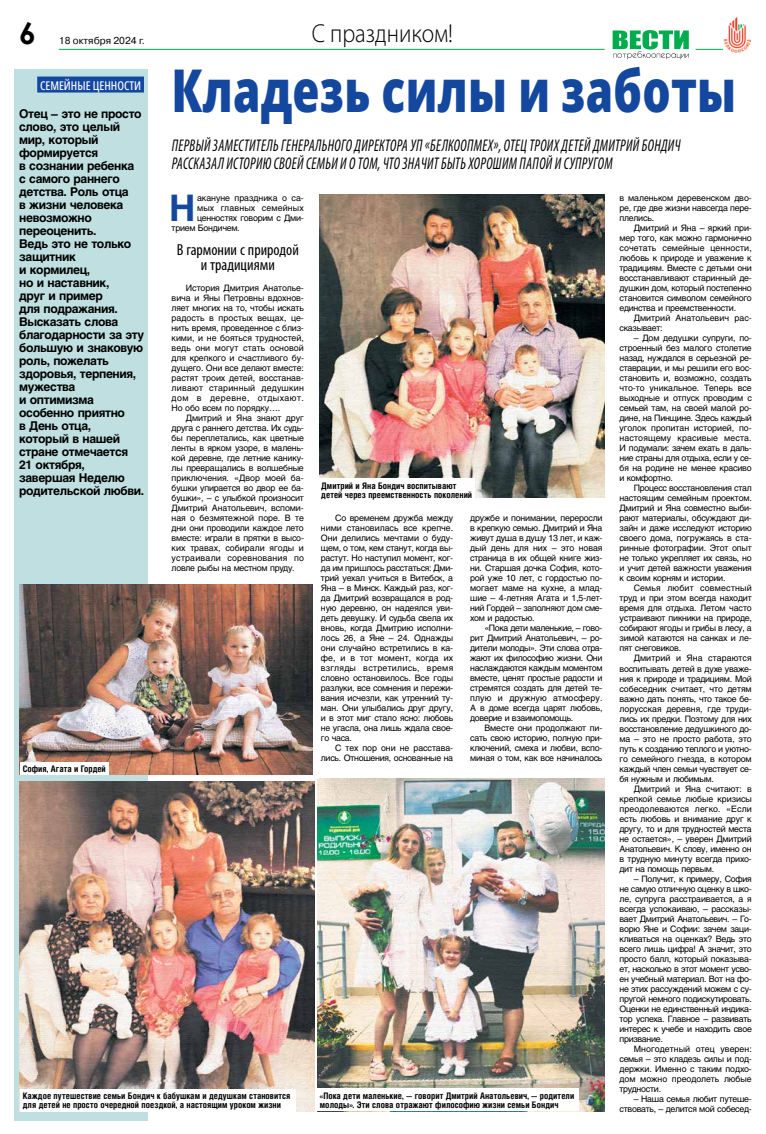
<style>
.page{position:relative;width:766px;height:1134px;background:#fff}
.page>*{position:absolute;margin:0;border:0;box-sizing:border-box;transform-origin:0 0}
.t1{font:800 semi-condensed 59px "Open Sans";letter-spacing:.005em;color:#14489f;scale:.83 1}
.t2{font:700 36.3px "Helios";color:#14489f}
.t3{font:700 30px "Century Gothic";color:#000}
.t4{font:300 26px "Myriad Pro";color:#000;scale:.9 1}
.t5{font:italic condensed 17px/18px "Myriad Pro";letter-spacing:.025em;color:#000;scale:.83 1}
.t6{font:condensed 16px/15px "Myriad Pro";color:#000;text-align:center}
.t7{font:700 12px/13px "Helios";letter-spacing:-.03em;color:#000}
.t8{font:500 12px "Open Sans Condensed";color:#fff}
.t9{font:10px "Pragmatica C";color:#000}
.t10{font:700 9px/9.5px "Helios Cond";letter-spacing:.005em;color:#000}
.t11{font:8.8px/10px "Helios";letter-spacing:-.03em;color:#000;text-align:justify}
.t12{font:8.8px/10px "Helios";letter-spacing:.005em;color:#000}
.t13{font:8.8px "Helios";letter-spacing:-.005em;color:#000}
.t14{font:8.8px "Helios";letter-spacing:.02em;color:#000}
</style>
<div class="page">
<svg style="left:695px;top:49px;width:28px;height:1px"></svg>
<img style="left:723px;top:17px;width:27px;height:35px">
<svg style="left:612px;top:30px;width:76px;height:29px"></svg>
<hr style="left:59px;top:49px;width:545px;height:1px;background:#00ac4e">
<div style="left:14px;top:69px;width:133px;height:1051px;background:#c0dfe0"></div>
<div style="left:37px;top:77px;width:107px;height:16px;background:#14489f"></div>
<img style="left:317px;top:779px;width:287px;height:332px">
<img style="left:20px;top:781px;width:295px;height:330px">
<img style="left:20px;top:584px;width:292px;height:191px">
<img style="left:319px;top:194px;width:285px;height:303px">
<div style="left:20px;top:762px;width:89px;height:13px;background:#fff"></div>
<div style="left:20px;top:1089px;width:276px;height:22px;background:#fff"></div>
<div style="left:317px;top:1089px;width:261px;height:22px;background:#fff"></div>
<div style="left:318px;top:478px;width:157px;height:24px;background:#fff"></div>
<h3 class="t3" style="left:19px;top:10px;width:18px">6</h3>
<p class="t9" style="left:59px;top:35px;width:87px">18 октября 2024 г.</p>
<h3 class="t4" style="left:311px;top:17px;width:158px">С праздником!</h3>
<h1 class="t1" style="left:171px;top:50px;width:681px">Кладезь силы и заботы</h1>
<h3 class="t5" style="left:172px;top:136px;width:614px">ПЕРВЫЙ ЗАМЕСТИТЕЛЬ ГЕНЕРАЛЬНОГО ДИРЕКТОРА УП «БЕЛКООПМЕХ», ОТЕЦ ТРОИХ ДЕТЕЙ ДМИТРИЙ БОНДИЧ<br>РАССКАЗАЛ ИСТОРИЮ СВОЕЙ СЕМЬИ И О ТОМ, ЧТО ЗНАЧИТ БЫТЬ ХОРОШИМ ПАПОЙ И СУПРУГОМ</h3>
<h2 class="t2" style="left:169px;top:187px;width:28px">Н</h2>
<p class="t13" style="left:197px;top:193px;width:108px">акануне праздника о са-</p>
<h3 class="t8" style="left:40px;top:77px;width:103px">СЕМЕЙНЫЕ ЦЕННОСТИ</h3>
<p class="t7" style="left:19px;top:108px;width:127px">Отец – это не просто слово, это целый мир, который формируется<br>в сознании ребенка<br>с самого раннего детства. Роль отца<br>в жизни человека невозможно переоценить.<br>Ведь это не только защитник<br>и кормилец,<br>но и наставник,<br>друг и пример<br>для подражания.<br>Высказать слова благодарности за эту большую и знаковую роль, пожелать здоровья, терпения, мужества<br>и оптимизма особенно приятно<br>в День отца,<br>который в нашей стране отмечается<br>21 октября,<br>завершая Неделю родительской любви.</p>
<p class="t11" style="left:619px;top:193px;width:134px">в маленьком деревенском дво&shy;ре, где две жизни навсегда пере&shy;плелись.</p>
<p class="t11" style="left:619px;top:223px;width:134px;text-indent:14px">Дмитрий и Яна – яркий при&shy;мер того, как можно гармонично сочетать семейные ценности, любовь к природе и уважение к традициям. Вместе с детьми они восстанавливают старинный де&shy;душкин дом, который постепенно становится символом семейного единства и преемственности.</p>
<p class="t12" style="left:619px;top:313px;width:134px;text-indent:14px">Дмитрий Анатольевич рас&shy;сказывает:</p>
<p class="t11" style="left:619px;top:333px;width:134px;text-indent:14px">– Дом дедушки супруги, по&shy;строенный без малого столетие назад, нуждался в серьезной ре&shy;ставрации, и мы решили его вос&shy;становить и, возможно, создать что-то уникальное. Теперь все выходные и отпуск проводим с семьей там, на своей малой ро&shy;дине, на Пинщине. Здесь каждый уголок пропитан историей, по&shy;настоящему красивые места.<br>И подумали: зачем ехать в даль&shy;ние страны для отдыха, если у се&shy;бя на родине не менее красиво и комфортно.</p>
<p class="t11" style="left:619px;top:483px;width:134px;text-indent:14px">Процесс восстановления стал настоящим семейным проектом.<br>Дмитрий и Яна совместно выби&shy;рают материалы, обсуждают ди&shy;зайн и даже исследуют историю своего дома, погружаясь в ста&shy;ринные фотографии. Этот опыт не только укрепляет их связь, но и учит детей важности уважения к своим корням и истории.</p>
<p class="t11" style="left:619px;top:583px;width:134px;text-indent:14px">Семья любит совместный труд и при этом всегда находит время для отдыха. Летом часто устраивают пикники на природе, собирают ягоды и грибы в лесу, а зимой катаются на санках и ле&shy;пят снеговиков.</p>
<p class="t11" style="left:619px;top:653px;width:134px;text-indent:14px">Дмитрий и Яна стараются воспитывать детей в духе уваже&shy;ния к природе и традициям. Мой собеседник считает, что детям важно дать понять, что такое бе&shy;лорусская деревня, где труди&shy;лись их предки. Поэтому для них восстановление дедушкиного до&shy;ма – это не просто работа, это путь к созданию теплого и уютно&shy;го семейного гнезда, в котором каждый член семьи чувствует се&shy;бя нужным и любимым.</p>
<p class="t11" style="left:619px;top:783px;width:134px;text-indent:14px">Дмитрий и Яна считают: в крепкой семье любые кризисы преодолеваются легко. «Если есть любовь и внимание друг к другу, то и для трудностей места не остается», – уверен Дмитрий Анатольевич. К слову, именно он в трудную минуту всегда прихо&shy;дит на помощь первым.</p>
<p class="t11" style="left:619px;top:873px;width:134px;text-indent:14px">– Получит, к примеру, София не самую отличную оценку в шко&shy;ле, супруга расстраивается, а я всегда успокаиваю, – рассказы&shy;вает Дмитрий Анатольевич. – Го&shy;ворю Яне и Софии: зачем заци&shy;кливаться на оценках? Ведь это всего лишь цифра! А значит, это просто балл, который показыва&shy;ет, насколько в этот момент усво&shy;ен учебный материал. Вот на фо&shy;не этих рассуждений можем с су&shy;пругой немного подискутировать.<br>Оценки не единственный индика&shy;тор успеха. Главное – развивать интерес к учебе и находить свое призвание.</p>
<p class="t11" style="left:619px;top:1043px;width:134px;text-indent:14px">Многодетный отец уверен: семья – это кладезь силы и под&shy;держки. Именно с таким подхо&shy;дом можно преодолеть любые трудности.</p>
<p class="t11" style="left:619px;top:1093px;width:134px;text-align:right">– Наша семья любит путеше&shy;ствовать, – делится мой собесед-</p>
<p class="t14" style="left:197px;top:203px;width:108px">мых главных семейных</p>
<p class="t11" style="left:197px;top:213px;width:108px">ценностях говорим с Дми-</p>
<p class="t11" style="left:171px;top:223px;width:69px">трием Бондичем.</p>
<h3 class="t6" style="left:177px;top:242px;width:124px">В гармонии с природой и традициями</h3>
<p class="t11" style="left:171px;top:283px;width:134px;text-indent:14px">История Дмитрия Анатолье&shy;вича и Яны Петровны вдохнов&shy;ляет многих на то, чтобы искать радость в простых вещах, це&shy;нить время, проведенное с близ&shy;кими, и не бояться трудностей, ведь они могут стать основой для крепкого и счастливого бу&shy;дущего. Они все делают вместе: растят троих детей, восстанав&shy;ливают старинный дедушкин дом в деревне, отдыхают.<br>Но обо всем по порядку….</p>
<p class="t11" style="left:171px;top:413px;width:134px;text-indent:14px">Дмитрий и Яна знают друг друга с раннего детства. Их судь&shy;бы переплетались, как цветные ленты в ярком узоре, в малень&shy;кой деревне, где летние канику&shy;лы превращались в волшебные приключения. «Двор моей ба&shy;бушки упирается во двор ее ба&shy;бушки», – с улыбкой произносит Дмитрий Анатольевич, вспоми&shy;ная о безмятежной поре. В те дни они проводили каждое лето вместе: играли в прятки в высо&shy;ких травах, собирали ягоды и устраивали соревнования по ловле рыбы на местном пруду.</p>
<p class="t10" style="left:321px;top:480px;width:152px">Дмитрий и Яна Бондич воспитывают детей через преемственность поколений</p>
<p class="t11" style="left:321px;top:513px;width:134px;text-indent:14px">Со временем дружба между ними становилась все крепче.<br>Они делились мечтами о буду&shy;щем, о том, кем станут, когда вы&shy;растут. Но наступил момент, ког&shy;да им пришлось расстаться: Дми&shy;трий уехал учиться в Витебск, а Яна – в Минск. Каждый раз, ког&shy;да Дмитрий возвращался в род&shy;ную деревню, он надеялся уви&shy;деть девушку. И судьба свела их вновь, когда Дмитрию исполни&shy;лось 26, а Яне – 24. Однажды они случайно встретились в ка&shy;фе, и в тот момент, когда их взгляды встретились, время словно остановилось. Все годы разлуки, все сомнения и пережи&shy;вания исчезли, как утренний ту&shy;ман. Они улыбались друг другу, и в этот миг стало ясно: любовь не угасла, она лишь ждала свое&shy;го часа.</p>
<p class="t11" style="left:321px;top:743px;width:134px;text-align:right">С тех пор они не расстава&shy;лись. Отношения, основанные на</p>
<p class="t11" style="left:470px;top:513px;width:134px">дружбе и понимании, переросли в крепкую семью. Дмитрий и Яна живут душа в душу 13 лет, и каж&shy;дый день для них – это новая страница в их общей книге жиз&shy;ни. Старшая дочка София, кото&shy;рой уже 10 лет, с гордостью по&shy;могает маме на кухне, а млад&shy;шие – 4-летняя Агата и 1,5-лет&shy;ний Гордей – заполняют дом сме&shy;хом и радостью.</p>
<p class="t11" style="left:470px;top:623px;width:134px;text-indent:14px">«Пока дети маленькие, – гово&shy;рит Дмитрий Анатольевич, – ро&shy;дители молоды». Эти слова отра&shy;жают их философию жизни. Они наслаждаются каждым моментом вместе, ценят простые радости и стремятся создать для детей те&shy;плую и дружную атмосферу.<br>А в доме всегда царят любовь, доверие и взаимопомощь.</p>
<p class="t11" style="left:470px;top:723px;width:134px;text-indent:14px">Вместе они продолжают пи&shy;сать свою историю, полную при&shy;ключений, смеха и любви, вспо&shy;миная о том, как все начиналось</p>
<p class="t10" style="left:23px;top:764px;width:85px">София, Агата и Гордей</p>
<p class="t10" style="left:23px;top:1091px;width:269px">Каждое путешествие семьи Бондич к бабушкам и дедушкам становится для детей не просто очередной поездкой, а настоящим уроком жизни</p>
<p class="t10" style="left:320px;top:1090px;width:256px">«Пока дети маленькие, — говорит Дмитрий Анатольевич, — родители молоды». Эти слова отражают философию жизни семьи Бондич</p>
</div>
